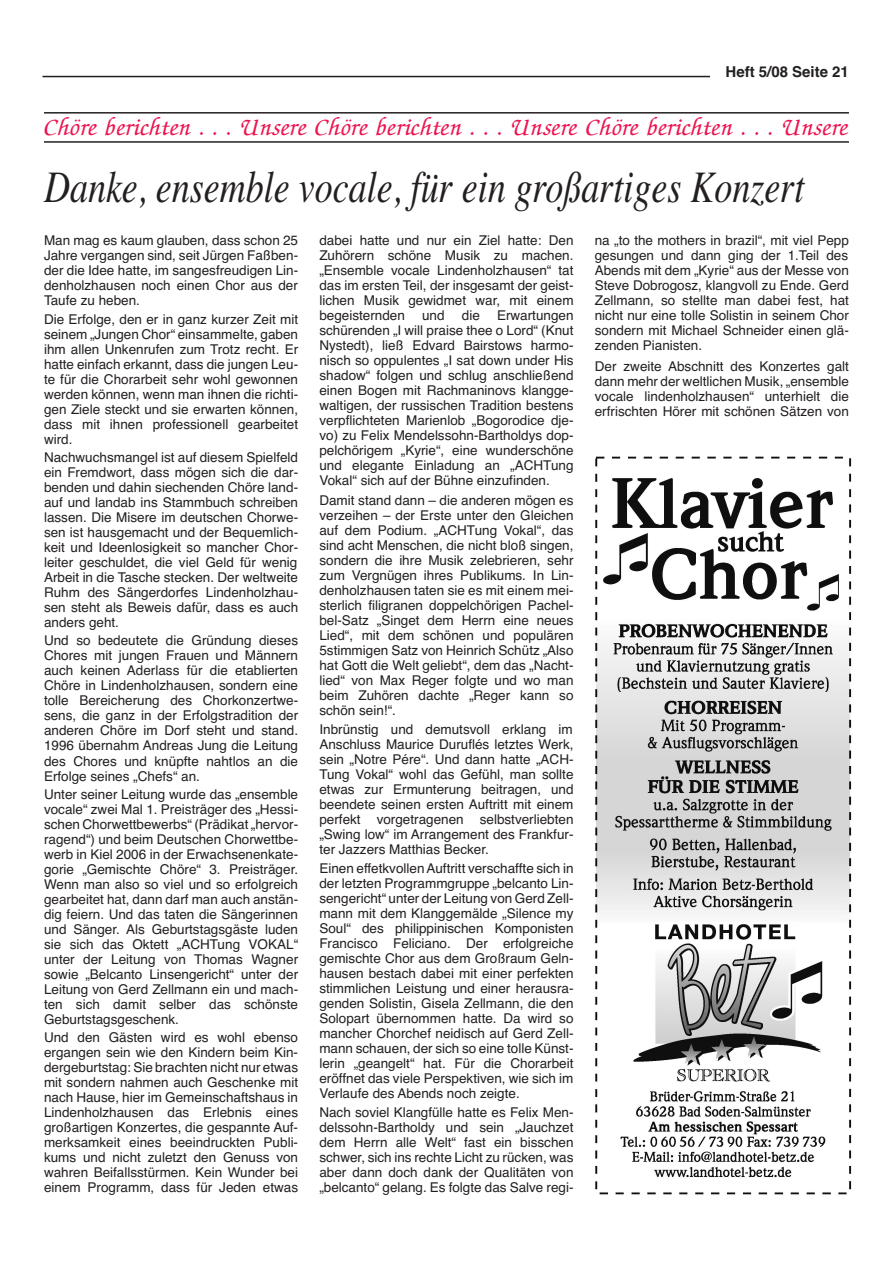
<style>
.page{position:relative;width:893px;height:1263px;background:#fff}
.page>*{position:absolute;margin:0;border:0;box-sizing:border-box;transform-origin:0 0}
.t1{font:italic 45px "Times";color:#231f20;scale:.8 1}
.t2{font:italic 500 27px "Zapf Chancery";color:#ed1450}
.t3{font:700 15px "Helvetica";color:#231f20}
.t4{font:13.5px/15px "Helvetica";color:#231f20;text-align:justify}
</style>
<div class="page">
<hr style="left:43px;top:76px;width:807px;height:1px;background:#231f20">
<div style="left:710px;top:65px;width:140px;height:21px;background:#fff"></div>
<hr style="left:44px;top:112px;width:805px;height:2px;background:#231f20">
<hr style="left:44px;top:141px;width:805px;height:2px;background:#231f20">
<img style="left:595px;top:456px;width:257px;height:739px">
<p class="t3" style="left:726px;top:64px;width:125px">Heft 5/08 Seite 21</p>
<h2 class="t2" style="left:44px;top:110px;width:806px">Chöre berichten . . . Unsere Chöre berichten . . . Unsere Chöre berichten . . . Unsere</h2>
<h1 class="t1" style="left:44px;top:161px;width:952px">Danke, ensemble vocale, für ein großartiges Konzert</h1>
<p class="t4" style="left:44px;top:233px;width:256px">Man mag es kaum glauben, dass schon 25<br>Jahre vergangen sind, seit Jürgen Faßben&shy;der die Idee hatte, im sangesfreudigen Lin&shy;denholzhausen noch einen Chor aus der Taufe zu heben.</p>
<p class="t4" style="left:44px;top:311px;width:256px">Die Erfolge, den er in ganz kurzer Zeit mit seinem „Jungen Chor“ einsammelte, gaben ihm allen Unkenrufen zum Trotz recht. Er hatte einfach erkannt, dass die jungen Leu&shy;te für die Chorarbeit sehr wohl gewonnen werden können, wenn man ihnen die richti&shy;gen Ziele steckt und sie erwarten können, dass mit ihnen professionell gearbeitet wird.</p>
<p class="t4" style="left:44px;top:450px;width:256px">Nachwuchsmangel ist auf diesem Spielfeld ein Fremdwort, dass mögen sich die dar&shy;benden und dahin siechenden Chöre land&shy;auf und landab ins Stammbuch schreiben lassen. Die Misere im deutschen Chorwe&shy;sen ist hausgemacht und der Bequemlich&shy;keit und Ideenlosigkeit so mancher Chor&shy;leiter geschuldet, die viel Geld für wenig Arbeit in die Tasche stecken. Der weltweite Ruhm des Sängerdorfes Lindenholzhau&shy;sen steht als Beweis dafür, dass es auch anders geht.</p>
<p class="t4" style="left:44px;top:633px;width:256px">Und so bedeutete die Gründung dieses Chores mit jungen Frauen und Männern auch keinen Aderlass für die etablierten Chöre in Lindenholzhausen, sondern eine tolle Bereicherung des Chorkonzertwe&shy;sens, die ganz in der Erfolgstradition der anderen Chöre im Dorf steht und stand.<br>1996 übernahm Andreas Jung die Leitung des Chores und knüpfte nahtlos an die Erfolge seines „Chefs“ an.</p>
<p class="t4" style="left:44px;top:787px;width:256px">Unter seiner Leitung wurde das „ensemble vocale“ zwei Mal 1. Preisträger des „Hessi&shy;schen Chorwettbewerbs“ (Prädikat „hervor&shy;ragend“) und beim Deutschen Chorwettbe&shy;werb in Kiel 2006 in der Erwachsenenkate&shy;gorie „Gemischte Chöre“ 3. Preisträger.<br>Wenn man also so viel und so erfolgreich gearbeitet hat, dann darf man auch anstän&shy;dig feiern. Und das taten die Sängerinnen und Sänger. Als Geburtstagsgäste luden sie sich das Oktett „ACHTung VOKAL“ unter der Leitung von Thomas Wagner sowie „Belcanto Linsengericht“ unter der Leitung von Gerd Zellmann ein und mach&shy;ten sich damit selber das schönste Geburtstagsgeschenk.</p>
<p class="t4" style="left:44px;top:1030px;width:256px">Und den Gästen wird es wohl ebenso ergangen sein wie den Kindern beim Kin&shy;dergeburtstag: Sie brachten nicht nur etwas mit sondern nahmen auch Geschenke mit nach Hause, hier im Gemeinschaftshaus in Lindenholzhausen das Erlebnis eines großartigen Konzertes, die gespannte Auf&shy;merksamkeit eines beeindruckten Publi&shy;kums und nicht zuletzt den Genuss von wahren Beifallsstürmen. Kein Wunder bei einem Programm, dass für Jeden etwas</p>
<p class="t4" style="left:319px;top:233px;width:256px">dabei hatte und nur ein Ziel hatte: Den Zuhörern schöne Musik zu machen. „Ensemble vocale Lindenholzhausen“ tat das im ersten Teil, der insgesamt der geist&shy;lichen Musik gewidmet war, mit einem begeisternden</p>
<p class="t4" style="left:422px;top:308px;width:24px">und</p>
<p class="t4" style="left:462px;top:308px;width:20px">die</p>
<p class="t4" style="left:319px;top:308px;width:256px;text-indent:178px">Erwartungen schürenden „I will praise thee o Lord“ (Knut Nystedt), ließ Edvard Bairstows harmo&shy;nisch so oppulentes „I sat down under His shadow“ folgen und schlug anschließend einen Bogen mit Rachmaninovs klangge&shy;waltigen, der russischen Tradition bestens verpflichteten Marienlob „Bogorodice dje&shy;vo) zu Felix Mendelssohn-Bartholdys dop&shy;pelchörigem „Kyrie“, eine wunderschöne und elegante Einladung an „ACHTung Vokal“ sich auf der Bühne einzufinden.</p>
<p class="t4" style="left:319px;top:492px;width:256px">Damit stand dann – die anderen mögen es verzeihen – der Erste unter den Gleichen auf dem Podium. „ACHTung Vokal“, das sind acht Menschen, die nicht bloß singen, sondern die ihre Musik zelebrieren, sehr zum Vergnügen ihres Publikums. In Lin&shy;denholzhausen taten sie es mit einem mei&shy;sterlich filigranen doppelchörigen Pachel&shy;bel-Satz „Singet dem Herrn eine neues Lied“, mit dem schönen und populären 5stimmigen Satz von Heinrich Schütz „Also hat Gott die Welt geliebt“, dem das „Nacht&shy;lied“ von Max Reger folgte und wo man beim Zuhören dachte „Reger kann so schön sein!“.</p>
<p class="t4" style="left:319px;top:722px;width:256px">Inbrünstig und demutsvoll erklang im Anschluss Maurice Duruflés letztes Werk, sein „Notre Pére“. Und dann hatte „ACH-Tung Vokal“ wohl das Gefühl, man sollte etwas zur Ermunterung beitragen, und beendete seinen ersten Auftritt mit einem perfekt vorgetragenen selbstverliebten „Swing low“ im Arrangement des Frankfur&shy;ter Jazzers Matthias Becker.</p>
<p class="t4" style="left:319px;top:861px;width:256px">Einen effetkvollenAuftritt verschaffte sich in der letzten Programmgruppe „belcanto Lin&shy;sengericht“ unter der Leitung von Gerd Zell&shy;mann mit dem Klanggemälde „Silence my Soul“ des philippinischen Komponisten Francisco Feliciano. Der erfolgreiche gemischte Chor aus dem Großraum Geln&shy;hausen bestach dabei mit einer perfekten stimmlichen Leistung und einer herausra&shy;genden Solistin, Gisela Zellmann, die den Solopart übernommen hatte. Da wird so mancher Chorchef neidisch auf Gerd Zell&shy;mann schauen, der sich so eine tolle Künst&shy;lerin „geangelt“ hat. Für die Chorarbeit eröffnet das viele Perspektiven, wie sich im Verlaufe des Abends noch zeigte.</p>
<p class="t4" style="left:319px;top:1105px;width:256px">Nach soviel Klangfülle hatte es Felix Men&shy;delssohn-Bartholdy und sein „Jauchzet dem Herrn alle Welt“ fast ein bisschen schwer, sich ins rechte Licht zu rücken, was aber dann doch dank der Qualitäten von „belcanto“ gelang. Es folgte das Salve regi-</p>
<p class="t4" style="left:595px;top:233px;width:256px">na „to the mothers in brazil“, mit viel Pepp gesungen und dann ging der 1.Teil des Abends mit dem „Kyrie“ aus der Messe von Steve Dobrogosz, klangvoll zu Ende. Gerd Zellmann, so stellte man dabei fest, hat nicht nur eine tolle Solistin in seinem Chor sondern mit Michael Schneider einen glä&shy;zenden Pianisten.</p>
<p class="t4" style="left:595px;top:358px;width:256px">Der zweite Abschnitt des Konzertes galt dann mehr der weltlichen Musik, „ensemble vocale lindenholzhausen“ unterhielt die erfrischten Hörer mit schönen Sätzen von</p>
</div>
